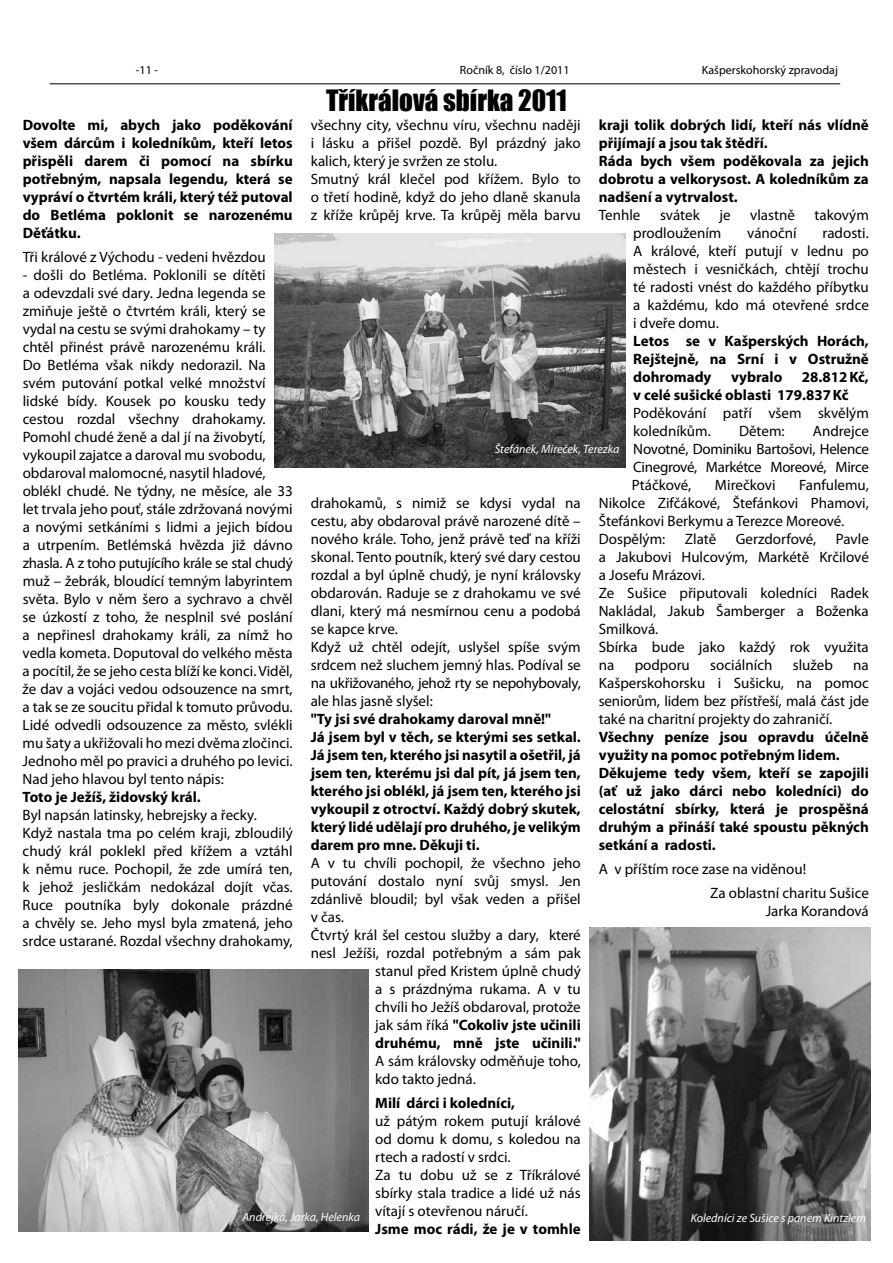
<style>
.page{position:relative;width:893px;height:1263px;background:#fff}
.page>*{position:absolute;margin:0;border:0;box-sizing:border-box;transform-origin:0 0}
.t1{font:27px "Impact";color:#000}
.t2{font:15px/18px "Myriad Pro";color:#000}
.t3{font:700 15px/18px "Myriad Pro";color:#000}
.t4{font:italic 12px "Myriad Pro";color:#fff}
.t5{font:12px "Myriad Pro";color:#000}
.s1{font-weight:400}
</style>
<div class="page">
<img style="left:18px;top:969px;width:350px;height:263px">
<img style="left:589px;top:927px;width:281px;height:313px">
<img style="left:274px;top:234px;width:351px;height:234px">
<hr style="left:50px;top:84px;width:790px;height:1px;background:#000">
<p class="t5" style="left:136px;top:63px;width:24px">-11 -</p>
<p class="t5" style="left:460px;top:63px;width:111px">Ročník 8, číslo 1/2011</p>
<p class="t5" style="left:702px;top:63px;width:138px">Kašperskohorský zpravodaj</p>
<h1 class="t1" style="left:326px;top:79px;width:242px">Tříkrálová sbírka 2011</h1>
<p class="t3" style="left:23px;top:116px;width:272px;text-align:justify">Dovolte mi, abych jako poděkování všem dárcům i koledníkům, kteří letos přispěli darem či pomocí na sbírku potřebným, napsala legendu, která se vypráví o čtvrtém králi, který též putoval do Betléma poklonit se narozenému Děťátku.</p>
<p class="t2" style="left:23px;top:248px;width:245px">Tři králové z Východu - vedeni hvězdou</p>
<p class="t2" style="left:23px;top:266px;width:272px">- došli do Betléma. Poklonili se dítěti<br>a odevzdali své dary. Jedna legenda se zmiňuje ještě o čtvrtém králi, který se vydal na cestu se svými drahokamy – ty chtěl přinést právě narozenému králi.<br>Do Betléma však nikdy nedorazil. Na svém putování potkal velké množství lidské bídy. Kousek po kousku tedy cestou rozdal všechny drahokamy.<br>Pomohl chudé ženě a dal jí na živobytí, vykoupil zajatce a daroval mu svobodu, obdaroval malomocné, nasytil hladové, oblékl chudé. Ne týdny, ne měsíce, ale 33 let trvala jeho pouť, stále zdržovaná novými a novými setkáními s lidmi a jejich bídou a utrpením. Betlémská hvězda již dávno zhasla. A z toho putujícího krále se stal chudý muž – žebrák, bloudící temným labyrintem světa. Bylo v něm šero a sychravo a chvěl se úzkostí z toho, že nesplnil své poslání a nepřinesl drahokamy králi, za nímž ho vedla kometa. Doputoval do velkého města a pocítil, že se jeho cesta blíží ke konci. Viděl, že dav a vojáci vedou odsouzence na smrt, a tak se ze soucitu přidal k tomuto průvodu.<br>Lidé odvedli odsouzence za město, svlékli mu šaty a ukřižovali ho mezi dvěma zločinci.<br>Jednoho měl po pravici a druhého po levici.<br>Nad jeho hlavou byl tento nápis:</p>
<p class="t3" style="left:23px;top:788px;width:180px">Toto je Ježíš, židovský král.</p>
<p class="t2" style="left:23px;top:806px;width:272px">Byl napsán latinsky, hebrejsky a řecky.<br>Když nastala tma po celém kraji, zbloudilý chudý král poklekl před křížem a vztáhl k němu ruce. Pochopil, že zde umírá ten, k jehož jesličkám nedokázal dojít včas.<br>Ruce poutníka byly dokonale prázdné a chvěly se. Jeho mysl byla zmatená, jeho srdce ustarané. Rozdal všechny drahokamy,</p>
<p class="t2" style="left:311px;top:116px;width:272px">všechny city, všechnu víru, všechnu naději i lásku a přišel pozdě. Byl prázdný jako kalich, který je svržen ze stolu.<br>Smutný král klečel pod křížem. Bylo to o třetí hodině, když do jeho dlaně skanula z kříže krůpěj krve. Ta krůpěj měla barvu</p>
<p class="t3" style="left:599px;top:116px;width:272px">kraji tolik dobrých lidí, kteří nás vlídně přijímají a jsou tak štědří.<br>Ráda bych všem poděkovala za jejich dobrotu a velkorysost. A koledníkům za nadšení a vytrvalost.</p>
<p class="t2" style="left:599px;top:206px;width:43px">Tenhle</p>
<p class="t2" style="left:660px;top:206px;width:41px">svátek</p>
<p class="t2" style="left:719px;top:206px;width:13px">je</p>
<p class="t2" style="left:750px;top:206px;width:46px">vlastně</p>
<p class="t2" style="left:814px;top:206px;width:56px">takovým</p>
<p class="t2" style="left:633px;top:224px;width:90px">prodloužením</p>
<p class="t2" style="left:747px;top:224px;width:51px">vánoční</p>
<p class="t2" style="left:633px;top:224px;width:237px;text-align:justify;text-indent:189px">radosti.<br>A králové, kteří putují v lednu po městech i vesničkách, chtějí trochu té radosti vnést do každého příbytku a každému, kdo má otevřené srdce i dveře domu.</p>
<p class="t3" style="left:633px;top:332px;width:237px;text-align:justify">Letos se v Kašperských Horách, Rejštejně, na Srní i v Ostružně dohromady</p>
<p class="t3" style="left:731px;top:368px;width:53px">vybralo</p>
<p class="t3" style="left:633px;top:368px;width:237px;text-indent:169px">28.812Kč, v celé sušické oblasti 179.837Kč</p>
<p class="t2" style="left:633px;top:404px;width:237px">Poděkování patří všem skvělým koledníkům.</p>
<p class="t2" style="left:632px;top:422px;width:239px;text-align:justify;text-indent:181px">Andrejce Novotné, Dominiku Bartošovi, Helence Cinegrové, Markétce Moreové, Mirce Ptáčkové,</p>
<p class="t2" style="left:739px;top:422px;width:47px">Dětem:</p>
<p class="t4" style="left:495px;top:441px;width:126px">Štefánek, Mireček, Terezka</p>
<p class="t2" style="left:599px;top:476px;width:272px;text-indent:200px">Fanfulemu,<br>Nikolce Zifčákové, Štefánkovi Phamovi,<br>Štefánkovi Berkymu a Terezce Moreové.<br>Dospělým:</p>
<p class="t2" style="left:715px;top:476px;width:62px">Mirečkovi</p>
<p class="t2" style="left:311px;top:494px;width:272px">drahokamů, s nimiž se kdysi vydal na cestu, aby obdaroval právě narozené dítě – nového krále. Toho, jenž právě teď na kříži skonal. Tento poutník, který své dary cestou rozdal a byl úplně chudý, je nyní královsky obdarován. Raduje se z drahokamu ve své dlani, který má nesmírnou cenu a podobá se kapce krve.<br>Když už chtěl odejít, uslyšel spíše svým srdcem než sluchem jemný hlas. Podíval se na ukřižovaného, jehož rty se nepohybovaly, ale hlas jasně slyšel:</p>
<p class="t3" style="left:311px;top:710px;width:272px">"Ty jsi své drahokamy daroval mně!"<br>Já jsem byl v těch, se kterými ses setkal.<br>Já jsem ten, kterého jsi nasytil a ošetřil, já jsem ten, kterému jsi dal pít, já jsem ten, kterého jsi oblékl, já jsem ten, kterého jsi vykoupil z otroctví. Každý dobrý skutek, který lidé udělají pro druhého, je velikým darem pro mne. Děkuji ti.</p>
<p class="t2" style="left:311px;top:854px;width:272px">A v tu chvíli pochopil, že všechno jeho</p>
<p class="t2" style="left:311px;top:872px;width:272px">putování dostalo nyní svůj smysl. Jen</p>
<p class="t2" style="left:311px;top:890px;width:272px">zdánlivě bloudil; byl však veden a přišel</p>
<p class="t2" style="left:311px;top:908px;width:35px">v čas.</p>
<p class="t2" style="left:311px;top:926px;width:272px">Čtvrtý král šel cestou služby a dary, které</p>
<p class="t2" style="left:311px;top:944px;width:272px">nesl Ježíši, rozdal potřebným a sám pak</p>
<p class="t2" style="left:375px;top:962px;width:207px">stanul před Kristem úplně chudý</p>
<p class="t2" style="left:375px;top:980px;width:207px">a s prázdnýma rukama. A v tu</p>
<p class="t2" style="left:375px;top:998px;width:207px">chvíli ho Ježíš obdaroval, protože</p>
<p class="t3" style="left:375px;top:1016px;width:207px"><span class="s1">jak sám říká</span> "Cokoliv jste učinili</p>
<p class="t3" style="left:375px;top:1034px;width:207px">druhému, mně jste učinili."</p>
<p class="t2" style="left:375px;top:1052px;width:207px">A sám královsky odměňuje toho, kdo takto jedná.</p>
<p class="t3" style="left:375px;top:1094px;width:141px">Milí dárci i koledníci,</p>
<p class="t2" style="left:375px;top:1112px;width:207px">už pátým rokem putují králové od domu k domu, s koledou na rtech a radostí v srdci.<br>Za tu dobu už se z Tříkrálové sbírky stala tradice a lidé už nás vítají s otevřenou náručí.</p>
<p class="t3" style="left:375px;top:1220px;width:207px">Jsme moc rádi, že je v tomhle</p>
<p class="t2" style="left:685px;top:530px;width:33px">Zlatě</p>
<p class="t2" style="left:736px;top:530px;width:82px">Gerzdorfové,</p>
<p class="t2" style="left:599px;top:530px;width:272px;text-indent:237px">Pavle a Jakubovi Hulcovým, Markétě Krčilové a Josefu Mrázovi.<br>Ze Sušice připutovali koledníci Radek<br>Nakládal, Jakub Šamberger a Boženka<br>Smilková.<br>Sbírka bude jako každý rok využita na</p>
<p class="t2" style="left:635px;top:656px;width:57px">podporu</p>
<p class="t2" style="left:710px;top:656px;width:64px">sociálních</p>
<p class="t2" style="left:793px;top:656px;width:42px">služeb</p>
<p class="t2" style="left:599px;top:656px;width:272px;text-align:justify;text-indent:254px">na Kašperskohorsku i Sušicku, na pomoc seniorům, lidem bez přístřeší, malá část jde také na charitní projekty do zahraničí.</p>
<p class="t3" style="left:599px;top:728px;width:272px">Všechny peníze jsou opravdu účelně využity na pomoc potřebným lidem.<br>Děkujeme tedy všem, kteří se zapojili (ať už jako dárci nebo koledníci) do celostátní sbírky, která je prospěšná druhým a přináší také spoustu pěkných setkání a radosti.</p>
<p class="t2" style="left:710px;top:857px;width:160px;line-height:24px;text-indent:-111px">A v příštím roce zase na viděnou!<br>Za oblastní charitu Sušice</p>
<p class="t2" style="left:766px;top:902px;width:105px">Jarka Korandová</p>
<p class="t4" style="left:242px;top:1209px;width:119px">Andrejka, Jarka, Helenka</p>
<p class="t4" style="left:691px;top:1211px;width:177px">Koledníci ze Sušice s panem Kintzlem</p>
</div>
